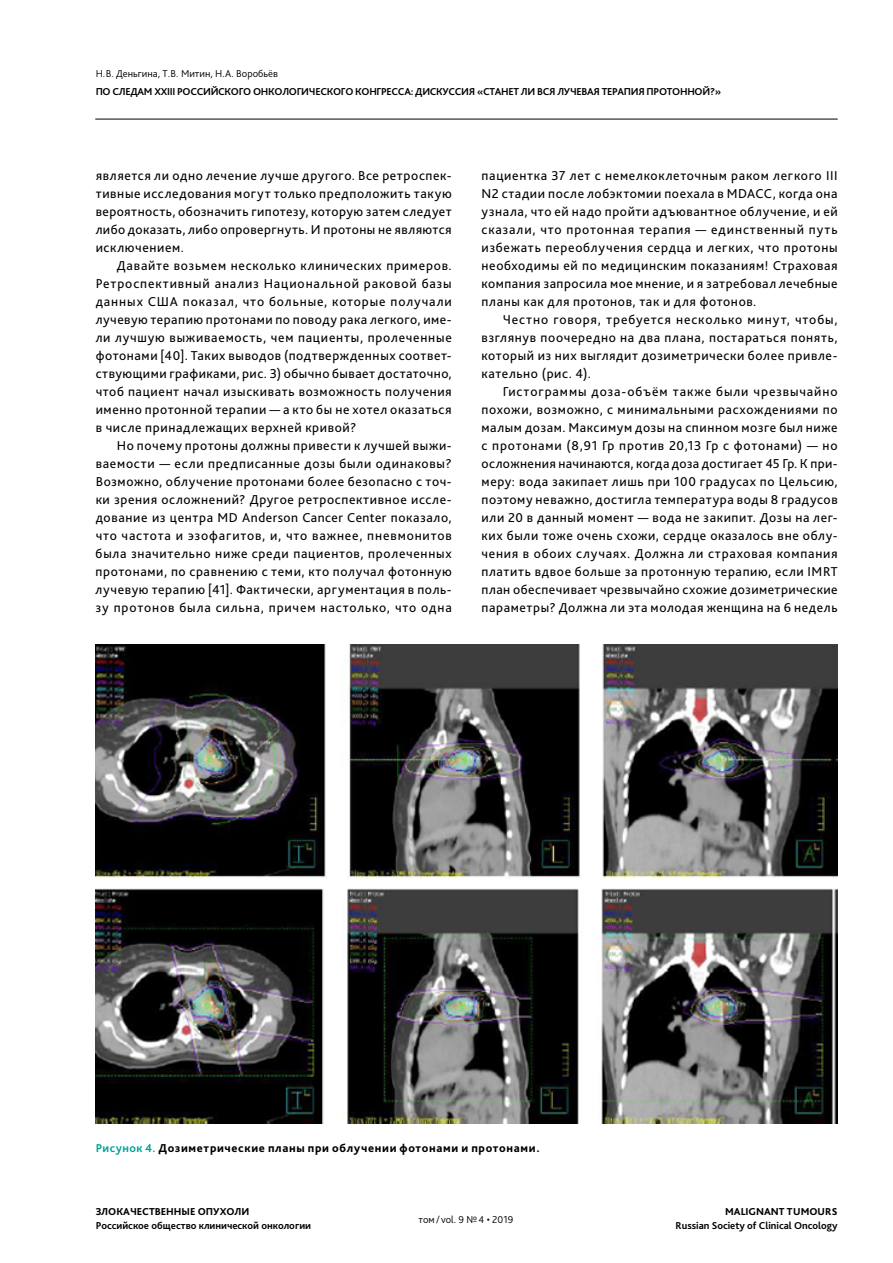
<style>
.page{position:relative;width:893px;height:1263px;background:#fff}
.page>*{position:absolute;margin:0;border:0;box-sizing:border-box;transform-origin:0 0}
.t1{font:13.5px/18px "Bliss Pro";letter-spacing:.045em;color:#000;text-align:justify}
.t2{font:800 12px "Bliss Pro";letter-spacing:.06em;color:#000}
.t3{font:700 10.5px "Bliss Pro";letter-spacing:-.025em;color:#000}
.t4{font:700 10.5px "Bliss Pro";color:#000}
.t5{font:300 10.5px "Bliss Pro";color:#000}
.t6{font:800 10.5px "Bliss Pro";color:#000}
.s1{font-weight:700;color:#00a19a}
</style>
<div class="page">
<hr style="left:95px;top:119px;width:743px;height:1px;background:#000">
<img style="left:96px;top:644px;width:742px;height:479px">
<p class="t5" style="left:96px;top:67px;width:184px">Н.В. Деньгина, Т.В. Митин, Н.А. Воробьёв</p>
<p class="t3" style="left:96px;top:85px;width:627px">ПО СЛЕДАМ XXIII РОССИЙСКОГО ОНКОЛОГИЧЕСКОГО КОНГРЕССА: ДИСКУССИЯ «СТАНЕТ ЛИ ВСЯ ЛУЧЕВАЯ ТЕРАПИЯ ПРОТОННОЙ?»</p>
<p class="t1" style="left:96px;top:166px;width:358px">является ли одно лечение лучше другого. Все ретроспек&shy;тивные исследования могут только предположить такую вероятность, обозначить гипотезу, которую затем следует либо доказать, либо опровергнуть. И протоны не являются исключением.</p>
<p class="t1" style="left:96px;top:256px;width:358px;text-indent:21px">Давайте возьмем несколько клинических примеров.<br>Ретроспективный анализ Национальной раковой базы данных США показал, что больные, которые получали лучевую терапию протонами по поводу рака легкого, име&shy;ли лучшую выживаемость, чем пациенты, пролеченные фотонами [40]. Таких выводов (подтвержденных соответ&shy;ствующими графиками, рис. 3) обычно бывает достаточно, чтоб пациент начал изыскивать возможность получения именно протонной терапии — а кто бы не хотел оказаться в числе принадлежащих верхней кривой?</p>
<p class="t1" style="left:96px;top:436px;width:358px;text-indent:21px">Но почему протоны должны привести к лучшей выжи&shy;ваемости — если предписанные дозы были одинаковы?<br>Возможно, облучение протонами более безопасно с точ&shy;ки зрения осложнений? Другое ретроспективное иссле&shy;дование из центра MD Anderson Cancer Center показало, что частота и эзофагитов, и, что важнее, пневмонитов была значительно ниже среди пациентов, пролеченных протонами, по сравнению с теми, кто получал фотонную лучевую терапию [41]. Фактически, аргументация в поль&shy;зу протонов была сильна, причем настолько, что одна</p>
<p class="t1" style="left:482px;top:166px;width:358px">пациентка 37 лет с немелкоклеточным раком легкого III N2 стадии после лобэктомии поехала в MDACC, когда она узнала, что ей надо пройти адъювантное облучение, и ей сказали, что протонная терапия — единственный путь избежать переоблучения сердца и легких, что протоны необходимы ей по медицинским показаниям! Страховая компания запросила мое мнение, и я затребовал лечебные планы как для протонов, так и для фотонов.</p>
<p class="t1" style="left:482px;top:310px;width:358px;text-indent:21px">Честно говоря, требуется несколько минут, чтобы, взглянув поочередно на два плана, постараться понять, который из них выглядит дозиметрически более привле&shy;кательно (рис. 4).</p>
<p class="t1" style="left:482px;top:382px;width:358px;text-indent:21px">Гистограммы доза-объём также были чрезвычайно похожи, возможно, с минимальными расхождениями по малым дозам. Максимум дозы на спинном мозге был ниже с протонами (8,91 Гр против 20,13 Гр с фотонами) — но осложнения начинаются, когда доза достигает 45 Гр. К при&shy;меру: вода закипает лишь при 100 градусах по Цельсию, поэтому неважно, достигла температура воды 8 градусов или 20 в данный момент — вода не закипит. Дозы на лег&shy;ких были тоже очень схожи, сердце оказалось вне облу&shy;чения в обоих случаях. Должна ли страховая компания платить вдвое больше за протонную терапию, если IMRT план обеспечивает чрезвычайно схожие дозиметрические параметры? Должна ли эта молодая женщина на 6 недель</p>
<p class="t2" style="left:96px;top:1140px;width:445px"><span class="s1">Рисунок 4.</span> Дозиметрические планы при облучении фотонами и протонами.</p>
<p class="t6" style="left:96px;top:1205px;width:155px">ЗЛОКАЧЕСТВЕННЫЕ ОПУХОЛИ</p>
<p class="t4" style="left:96px;top:1218px;width:217px">Российское общество клинической онкологии</p>
<p class="t5" style="left:419px;top:1213px;width:96px">том/ vol. 9 №4 • 2019</p>
<p class="t6" style="left:725px;top:1205px;width:114px">MALIGNANT TUMOURS</p>
<p class="t4" style="left:676px;top:1218px;width:164px">Russian Society of Clinical Oncology</p>
</div>
